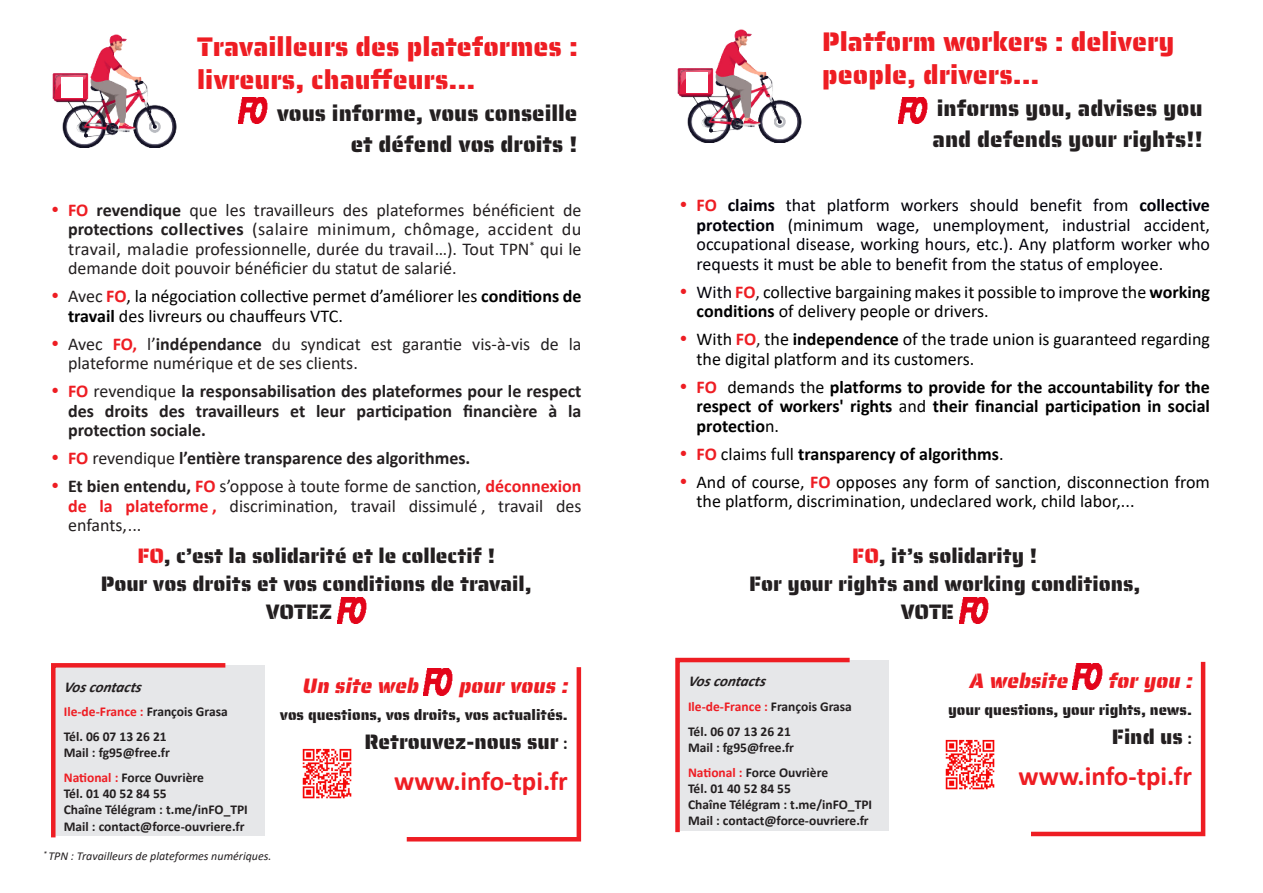
<style>
.page{position:relative;width:1263px;height:893px;background:#fff}
.page>*{position:absolute;margin:0;border:0;box-sizing:border-box;transform-origin:0 0}
.t1{font:27px/32.4px "Saira Stencil One";color:#ee1d23}
.t2{font:700 27px "Calibri";color:#ee1d23}
.t3{font:22.5px "Saira Stencil One";color:#231f20}
.TEXTE{font:21px "Saira Stencil One";color:#231f20}
.t4{font:italic 21px "Saira Stencil One";color:#ee1d23}
.TEXTE-2{font:18px/19.5px "Calibri";color:#231f20;text-align:justify}
.TEXTE-3{font:18px/19.5px "Calibri";color:#000}
.TEXTE-4{font:18px/19.5px "Calibri";color:#000009;text-align:justify}
.TEXTE-5{font:700 18px/19.5px "Calibri";color:#231f20;text-align:justify}
.TEXTE-6{font:700 18px/19.5px "Calibri";color:#000;text-align:justify}
.t5{font:15px "Saira Stencil One";color:#231f20}
.t6{font:italic 700 15px "Calibri";color:#231f20}
.t7{font:700 13.5px "Calibri";color:#231f20}
.t8{font:700 13.5px "Calibri";color:#ee1d23}
.t9{font:italic 12px "Calibri";color:#231f20}
.s1{color:#ee1d23}
.s2{font-weight:700;color:#ee1d23}
.s3{font-weight:700}
.s4{color:#231f20}
.s5{font-weight:400}
.s6{font-family:"Calibri";font-weight:700;font-size:18px}
.s7{color:#00000a}
</style>
<div class="page">
<div style="left:53px;top:665px;width:212px;height:171px;background:#e6e7e9"></div>
<img style="left:52px;top:34px;width:125px;height:114px">
<img style="left:338px;top:597px;width:29px;height:27px">
<img style="left:62px;top:77px;width:20px;height:20px">
<svg style="left:62px;top:97px;width:20px;height:1px"></svg>
<svg style="left:51px;top:663px;width:175px;height:175px"></svg>
<svg style="left:406px;top:667px;width:176px;height:175px"></svg>
<img style="left:238px;top:97px;width:29px;height:26px">
<img style="left:677px;top:29px;width:125px;height:114px">
<img style="left:687px;top:72px;width:20px;height:20px">
<svg style="left:687px;top:92px;width:20px;height:1px"></svg>
<img style="left:898px;top:97px;width:30px;height:26px">
<div style="left:677px;top:660px;width:212px;height:171px;background:#e6e7e9"></div>
<svg style="left:675px;top:657px;width:175px;height:176px"></svg>
<svg style="left:1031px;top:661px;width:175px;height:176px"></svg>
<img style="left:945px;top:739px;width:50px;height:51px">
<img style="left:960px;top:597px;width:29px;height:27px">
<img style="left:302px;top:748px;width:50px;height:51px">
<p class="t1" style="left:197px;top:29px;width:382px">Travailleurs des plateformes : livreurs, chauffeurs...</p>
<p class="t3" style="left:277px;top:94px;width:302px">vous informe, vous conseille</p>
<p class="t3" style="left:351px;top:125px;width:228px">et défend vos droits !</p>
<p class="TEXTE-2" style="left:68px;top:199px;width:515px;text-indent:-17px"><span class="s1">•</span> <span class="s2">FO</span> <span class="s3">revendique</span> que les travailleurs des plateformes bénéficient de <span class="s3">protections collectives</span> (salaire minimum, chômage, accident du travail, maladie professionnelle, durée du travail…). Tout TPN<sup>*</sup> qui le demande doit pouvoir bénéficier du statut de salarié.</p>
<p class="TEXTE-3" style="left:68px;top:286px;width:515px;text-indent:-17px"><span class="s1">•</span> <span class="s4">Avec</span> <span class="s2">FO</span>, la négociation collective permet d’améliorer les <span class="s3">conditions de travail</span> des livreurs ou chauffeurs VTC.</p>
<p class="TEXTE-2" style="left:68px;top:333px;width:515px;text-indent:-17px"><span class="s1">•</span> Avec <span class="s2">FO,</span> l’<span class="s3">indépendance</span> du syndicat est garantie vis-à-vis de la plateforme numérique et de ses clients.</p>
<p class="TEXTE-5" style="left:68px;top:381px;width:515px;text-indent:-17px"><span class="s1">• FO</span> <span class="s5">revendique</span> la responsabilisation des plateformes pour le respect des droits des travailleurs et leur participation financière à la protection sociale.</p>
<p class="TEXTE-5" style="left:51px;top:448px;width:421px"><span class="s1">• FO</span> <span class="s5">revendique</span> l’entière transparence des algorithmes.</p>
<p class="TEXTE-2" style="left:68px;top:476px;width:515px;text-indent:-17px"><span class="s1">•</span> <span class="s3">Et bien entendu,</span> <span class="s2">FO</span> s’oppose à toute forme de sanction, <span class="s2">déconnexion de la plateforme ,</span> discrimination, travail dissimulé , travail des enfants,...</p>
<p class="TEXTE" style="left:137px;top:539px;width:359px"><span class="s1">FO</span>, c’est la solidarité et le collectif !</p>
<p class="TEXTE" style="left:101px;top:567px;width:432px">Pour vos droits et vos conditions de travail,</p>
<p class="TEXTE" style="left:266px;top:595px;width:68px">VOTEZ</p>
<p class="t6" style="left:64px;top:676px;width:82px">Voscontacts</p>
<p class="t8" style="left:64px;top:702px;width:165px">Ile-de-France : <span class="s4">François Grasa</span></p>
<p class="t7" style="left:64px;top:727px;width:104px">Tél. 06 07 13 26 21</p>
<p class="t7" style="left:64px;top:743px;width:108px">Mail : fg95@free.fr</p>
<p class="t7" style="left:64px;top:768px;width:142px"><span class="s1">National :</span> Force Ouvrière</p>
<p class="t7" style="left:64px;top:784px;width:104px">Tél. 01 40 52 84 55</p>
<p class="t7" style="left:64px;top:800px;width:186px">Chaîne Télégram : t.me/inFO_TPI</p>
<p class="t7" style="left:64px;top:816px;width:182px">Mail : contact@force-ouvriere.fr</p>
<p class="t9" style="left:43px;top:848px;width:230px"><sup>*</sup> TPN : Travailleurs de plateformes numériques.</p>
<p class="t4" style="left:302px;top:669px;width:124px">Un site web</p>
<p class="t4" style="left:458px;top:669px;width:116px">pourvous :</p>
<p class="t5" style="left:280px;top:702px;width:289px">vos questions, vos droits, vos actualités.</p>
<p class="TEXTE" style="left:364px;top:725px;width:205px">Retrouvez-nous sur <span class="s6">:</span></p>
<p class="t2" style="left:394px;top:762px;width:175px">www.info-tpi.fr</p>
<p class="t1" style="left:822px;top:24px;width:354px">Platform workers : delivery people, drivers...</p>
<p class="t3" style="left:937px;top:90px;width:267px">informs you, advises you</p>
<p class="t3" style="left:932px;top:121px;width:272px">and defends your rights!!</p>
<p class="TEXTE-4" style="left:696px;top:195px;width:515px;text-indent:-17px"><span class="s1">•</span> <span class="s2">FO</span> <span class="s3">claims</span> that platform workers should benefit from <span class="s3">collective protection</span> (minimum wage, unemployment, industrial accident, occupational disease, working hours, etc.). Any platform worker who requests it must be able to benefit from the status of employee.</p>
<p class="TEXTE-3" style="left:696px;top:282px;width:515px;text-indent:-17px"><span class="s1">•</span> <span class="s7">With</span> <span class="s2">FO</span><span class="s4">,</span> collective bargaining makes it possible to improve the <span class="s3">working conditions</span> of delivery people or drivers.</p>
<p class="TEXTE-3" style="left:696px;top:329px;width:515px;text-indent:-17px"><span class="s1">•</span> With <span class="s2">FO</span><span class="s4">,</span> the <span class="s3">independence</span> of the trade union is guaranteed regarding the digital platform and its customers.</p>
<p class="TEXTE-6" style="left:696px;top:377px;width:515px;text-indent:-17px"><span class="s1">• FO</span> <span class="s5">demands the</span> platforms to provide for the accountability for the respect of workers' rights <span class="s5">and</span> their financial participation in social protectio<span class="s5">n.</span></p>
<p class="TEXTE-6" style="left:679px;top:444px;width:326px"><span class="s1">• FO</span> <span class="s5">claims full</span> transparency of algorithms<span class="s5">.</span></p>
<p class="TEXTE-3" style="left:696px;top:472px;width:515px;text-indent:-17px"><span class="s1">•</span> And of course, <span class="s2">FO</span> opposes any form of sanction, disconnection from the platform, discrimination, undeclared work, child labor,...</p>
<p class="TEXTE" style="left:852px;top:539px;width:186px"><span class="s1">FO</span>, it’s solidarity !</p>
<p class="TEXTE" style="left:749px;top:567px;width:393px">For your rights and working conditions,</p>
<p class="TEXTE" style="left:901px;top:595px;width:55px">VOTE</p>
<p class="t6" style="left:688px;top:671px;width:82px">Voscontacts</p>
<p class="t8" style="left:688px;top:697px;width:165px">Ile-de-France : <span class="s4">François Grasa</span></p>
<p class="t7" style="left:688px;top:722px;width:104px">Tél. 06 07 13 26 21</p>
<p class="t7" style="left:688px;top:738px;width:108px">Mail : fg95@free.fr</p>
<p class="t7" style="left:688px;top:763px;width:142px"><span class="s1">National :</span> Force Ouvrière</p>
<p class="t7" style="left:688px;top:779px;width:104px">Tél. 01 40 52 84 55</p>
<p class="t7" style="left:688px;top:795px;width:186px">Chaîne Télégram : t.me/inFO_TPI</p>
<p class="t7" style="left:688px;top:811px;width:182px">Mail : contact@force-ouvriere.fr</p>
<p class="t4" style="left:969px;top:664px;width:106px">A website</p>
<p class="t4" style="left:1107px;top:664px;width:92px">foryou :</p>
<p class="t5" style="left:948px;top:697px;width:245px">your questions, your rights, news.</p>
<p class="TEXTE" style="left:1112px;top:720px;width:82px">Find us <span class="s6">:</span></p>
<p class="t2" style="left:1018px;top:757px;width:175px">www.info-tpi.fr</p>
</div>
